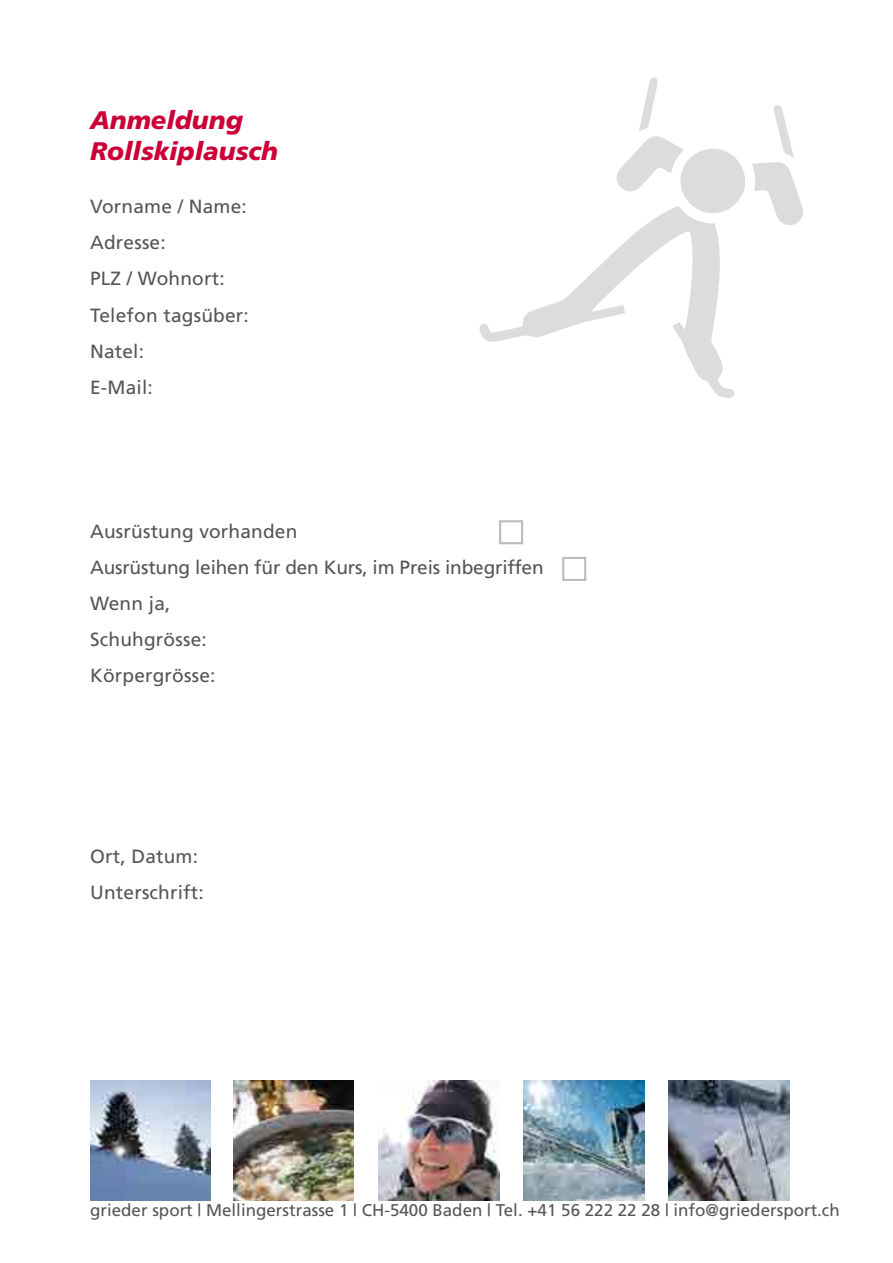
<style>
.page{position:relative;width:893px;height:1263px;background:#fff}
.page>*{position:absolute;margin:0;border:0;box-sizing:border-box;transform-origin:0 0}
.t1{font:italic 900 25.5px/31.8px "Frutiger";color:#cb0037}
.t2{font:19.05px/36px "Frutiger";letter-spacing:.01em;color:#565655}
.t3{font:16.95px "Frutiger";color:#565655}
</style>
<div class="page">
<svg style="left:479px;top:227px;width:255px;height:171px"></svg>
<svg style="left:616px;top:77px;width:187px;height:150px"></svg>
<img style="left:90px;top:1080px;width:120px;height:120px">
<img style="left:234px;top:1080px;width:120px;height:120px">
<img style="left:379px;top:1080px;width:120px;height:120px">
<img style="left:524px;top:1080px;width:120px;height:120px">
<img style="left:669px;top:1080px;width:120px;height:120px">
<div style="left:499px;top:520px;width:24px;height:24px;border:2px solid #bbbcbc"></div>
<div style="left:562px;top:557px;width:24px;height:24px;border:2px solid #bbbcbc"></div>
<h1 class="t1" style="left:90px;top:104px;width:190px">Anmeldung<br>Rollskiplausch</h1>
<p class="t2" style="left:90px;top:189px;width:160px">Vorname / Name:<br>Adresse:<br>PLZ / Wohnort:<br>Telefon tagsüber:<br>Natel:<br>E-Mail:</p>
<p class="t2" style="left:90px;top:513px;width:455px">Ausrüstung vorhanden<br>Ausrüstung leihen für den Kurs, im Preis inbegriffen<br>Wenn ja,<br>Schuhgrösse:<br>Körpergrösse:</p>
<p class="t2" style="left:90px;top:838px;width:115px">Ort, Datum:<br>Unterschrift:</p>
<p class="t3" style="left:90px;top:1200px;width:751px">grieder sport | Mellingerstrasse 1 | CH-5400 Baden | Tel. +41 56 222 22 28 | info@griedersport.ch</p>
</div>
